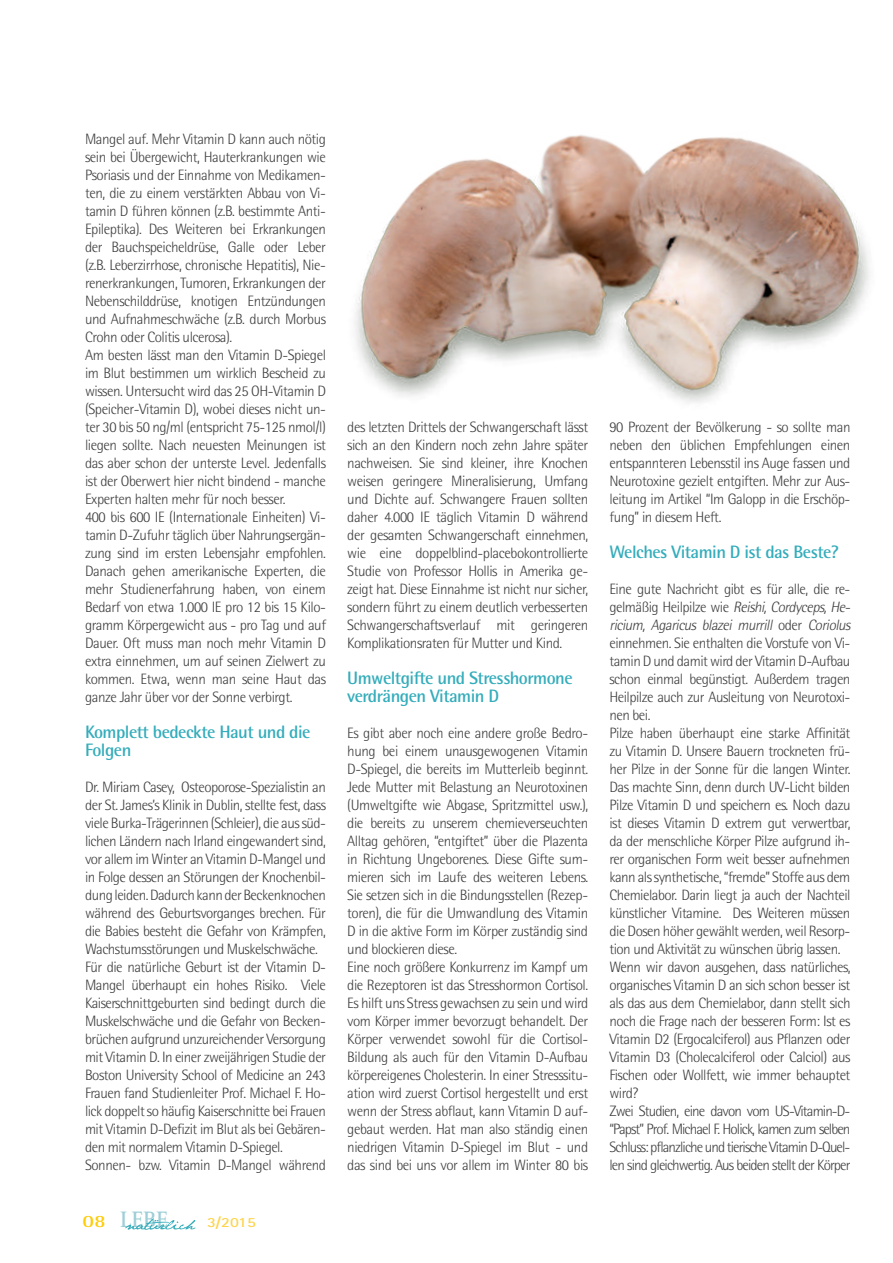
<style>
.page{position:relative;width:893px;height:1263px;background:#fff}
.page>*{position:absolute;margin:0;border:0;box-sizing:border-box;transform-origin:0 0}
.t1{font:700 23.1px "Rotis Serif";color:#9eced7;scale:.91 1}
.t2{font:700 18px/18px "AT Rotis Semi Sans";letter-spacing:-.03em;color:#35adbb}
.t3{font:300 15px/18px "AT Rotis Semi Sans";letter-spacing:-.03em;color:#3e3e3f}
.t4{font:700 14.1px "AT Rotis Sans Serif";color:#fed54d;scale:1.18 1}
.s1{font-size:17.85px;color:#fecd08}
.s2{font-style:italic}
</style>
<div class="page">
<svg style="left:125px;top:1218px;width:71px;height:12px"></svg>
<img style="left:354px;top:135px;width:516px;height:268px">
<p class="t3" style="left:85px;top:131px;width:242px">Mangel auf. Mehr Vitamin D kann auch nötig sein bei Übergewicht, Hauterkrankungen wie Psoriasis und der Einnahme von Medikamen&shy;ten, die zu einem verstärkten Abbau von Vi&shy;tamin D führen können (z.B. bestimmte Anti-Epileptika). Des Weiteren bei Erkrankungen der Bauchspeicheldrüse, Galle oder Leber (z.B. Leberzirrhose, chronische Hepatitis), Nie&shy;renerkrankungen, Tumoren, Erkrankungen der Nebenschilddrüse, knotigen Entzündungen und Aufnahmeschwäche (z.B. durch Morbus Crohn oder Colitis ulcerosa).<br>Am besten lässt man den Vitamin D-Spiegel im Blut bestimmen um wirklich Bescheid zu wissen. Untersucht wird das 25 OH-Vitamin D (Speicher-Vitamin D), wobei dieses nicht un&shy;ter 30 bis 50 ng/ml (entspricht 75-125 nmol/l) liegen sollte. Nach neuesten Meinungen ist das aber schon der unterste Level. Jedenfalls ist der Oberwert hier nicht bindend - manche Experten halten mehr für noch besser.<br>400 bis 600 IE (Internationale Einheiten) Vi&shy;tamin D-Zufuhr täglich über Nahrungsergän&shy;zung sind im ersten Lebensjahr empfohlen.<br>Danach gehen amerikanische Experten, die mehr Studienerfahrung haben, von einem Bedarf von etwa 1.000 IE pro 12 bis 15 Kilo&shy;gramm Körpergewicht aus - pro Tag und auf Dauer. Oft muss man noch mehr Vitamin D extra einnehmen, um auf seinen Zielwert zu kommen. Etwa, wenn man seine Haut das ganze Jahr über vor der Sonne verbirgt.</p>
<p class="t2" style="left:85px;top:725px;width:227px">Komplett bedeckte Haut und die<br>Folgen</p>
<p class="t3" style="left:85px;top:779px;width:242px">Dr. Miriam Casey, Osteoporose-Spezialistin an der St. James’s Klinik in Dublin, stellte fest, dass viele Burka-Trägerinnen (Schleier), die aus süd&shy;lichen Ländern nach Irland eingewandert sind, vor allem im Winter an Vitamin D-Mangel und in Folge dessen an Störungen der Knochenbil&shy;dung leiden. Dadurch kann der Beckenknochen während des Geburtsvorganges brechen. Für die Babies besteht die Gefahr von Krämpfen, Wachstumsstörungen und Muskelschwäche.<br>Für die natürliche Geburt ist der Vitamin D-Mangel überhaupt ein hohes Risiko. Viele Kaiserschnittgeburten sind bedingt durch die Muskelschwäche und die Gefahr von Becken&shy;brüchen aufgrund unzureichender Versorgung mit Vitamin D. In einer zweijährigen Studie der Boston University School of Medicine an 243<br>Frauen fand Studienleiter Prof. Michael F. Ho&shy;lick doppelt so häufig Kaiserschnitte bei Frauen mit Vitamin D-Defizit im Blut als bei Gebären&shy;den mit normalem Vitamin D-Spiegel.<br>Sonnen- bzw. Vitamin D-Mangel während</p>
<h1 class="t1" style="left:83px;top:1205px;width:95px"><span class="s1">08</span> LEBE</h1>
<p class="t4" style="left:207px;top:1216px;width:43px">3/2015</p>
<p class="t3" style="left:347px;top:419px;width:242px;text-align:justify">des letzten Drittels der Schwangerschaft lässt sich an den Kindern noch zehn Jahre später nachweisen. Sie sind kleiner, ihre Knochen weisen geringere Mineralisierung, Umfang und Dichte auf. Schwangere Frauen sollten daher 4.000 IE täglich Vitamin D während der gesamten Schwangerschaft einnehmen, wie eine doppelblind-placebokontrollierte Studie von Professor Hollis in Amerika ge&shy;zeigt hat. Diese Einnahme ist nicht nur sicher, sondern führt zu einem deutlich verbesserten Schwangerschaftsverlauf mit geringeren Komplikationsraten für Mutter und Kind.</p>
<p class="t2" style="left:347px;top:671px;width:227px">Umweltgifte und Stresshormone verdrängen Vitamin D</p>
<p class="t3" style="left:347px;top:725px;width:242px">Es gibt aber noch eine andere große Bedro&shy;hung bei einem unausgewogenen Vitamin D-Spiegel, die bereits im Mutterleib beginnt.<br>Jede Mutter mit Belastung an Neurotoxinen (Umweltgifte wie Abgase, Spritzmittel usw.), die bereits zu unserem chemieverseuchten Alltag gehören, “entgiftet” über die Plazenta in Richtung Ungeborenes. Diese Gifte sum&shy;mieren sich im Laufe des weiteren Lebens.<br>Sie setzen sich in die Bindungsstellen (Rezep&shy;toren), die für die Umwandlung des Vitamin D in die aktive Form im Körper zuständig sind und blockieren diese.<br>Eine noch größere Konkurrenz im Kampf um die Rezeptoren ist das Stresshormon Cortisol.<br>Es hilft uns Stress gewachsen zu sein und wird vom Körper immer bevorzugt behandelt. Der Körper verwendet sowohl für die Cortisol-Bildung als auch für den Vitamin D-Aufbau körpereigenes Cholesterin. In einer Stresssitu&shy;ation wird zuerst Cortisol hergestellt und erst wenn der Stress abflaut, kann Vitamin D auf&shy;gebaut werden. Hat man also ständig einen niedrigen Vitamin D-Spiegel im Blut - und das sind bei uns vor allem im Winter 80 bis</p>
<p class="t3" style="left:609px;top:419px;width:242px;text-align:justify">90 Prozent der Bevölkerung - so sollte man neben den üblichen Empfehlungen einen entspannteren Lebensstil ins Auge fassen und Neurotoxine gezielt entgiften. Mehr zur Aus&shy;leitung im Artikel “Im Galopp in die Erschöp&shy;fung” in diesem Heft.</p>
<p class="t2" style="left:609px;top:545px;width:231px">Welches Vitamin D ist das Beste?</p>
<p class="t3" style="left:609px;top:581px;width:245px">Eine gute Nachricht gibt es für alle, die re&shy;gelmäßig Heilpilze wie <span class="s2">Reishi, Cordyceps, He&shy;ricium, Agaricus blazei murrill</span> o d e r <span class="s2">Coriolus </span>einnehmen. Sie enthalten die Vorstufe von Vi&shy;tamin D und damit wird der Vitamin D-Aufbau schon einmal begünstigt. Außerdem tragen Heilpilze auch zur Ausleitung von Neurotoxi&shy;nen bei.<br>Pilze haben überhaupt eine starke Affinität zu Vitamin D. Unsere Bauern trockneten frü&shy;her Pilze in der Sonne für die langen Winter.<br>Das machte Sinn, denn durch UV-Licht bilden Pilze Vitamin D und speichern es. Noch dazu ist dieses Vitamin D extrem gut verwertbar, da der menschliche Körper Pilze aufgrund ih&shy;rer organischen Form weit besser aufnehmen kann als synthetische, “fremde” Stoffe aus dem Chemielabor. Darin liegt ja auch der Nachteil künstlicher Vitamine. Des Weiteren müssen die Dosen höher gewählt werden, weil Resorp&shy;tion und Aktivität zu wünschen übrig lassen.<br>Wenn wir davon ausgehen, dass natürliches, organisches Vitamin D an sich schon besser ist als das aus dem Chemielabor, dann stellt sich noch die Frage nach der besseren Form: Ist es Vitamin D2 (Ergocalciferol) aus Pflanzen oder Vitamin D3 (Cholecalciferol oder Calciol) aus Fischen oder Wollfett, wie immer behauptet wird?<br>Zwei Studien, eine davon vom US-Vitamin-D-“Papst” Prof. Michael F. Holick, kamen zum selben Schluss: pflanzliche und tierische Vitamin D-Quel&shy;len sind gleichwertig. Aus beiden stellt der Körper</p>
</div>
